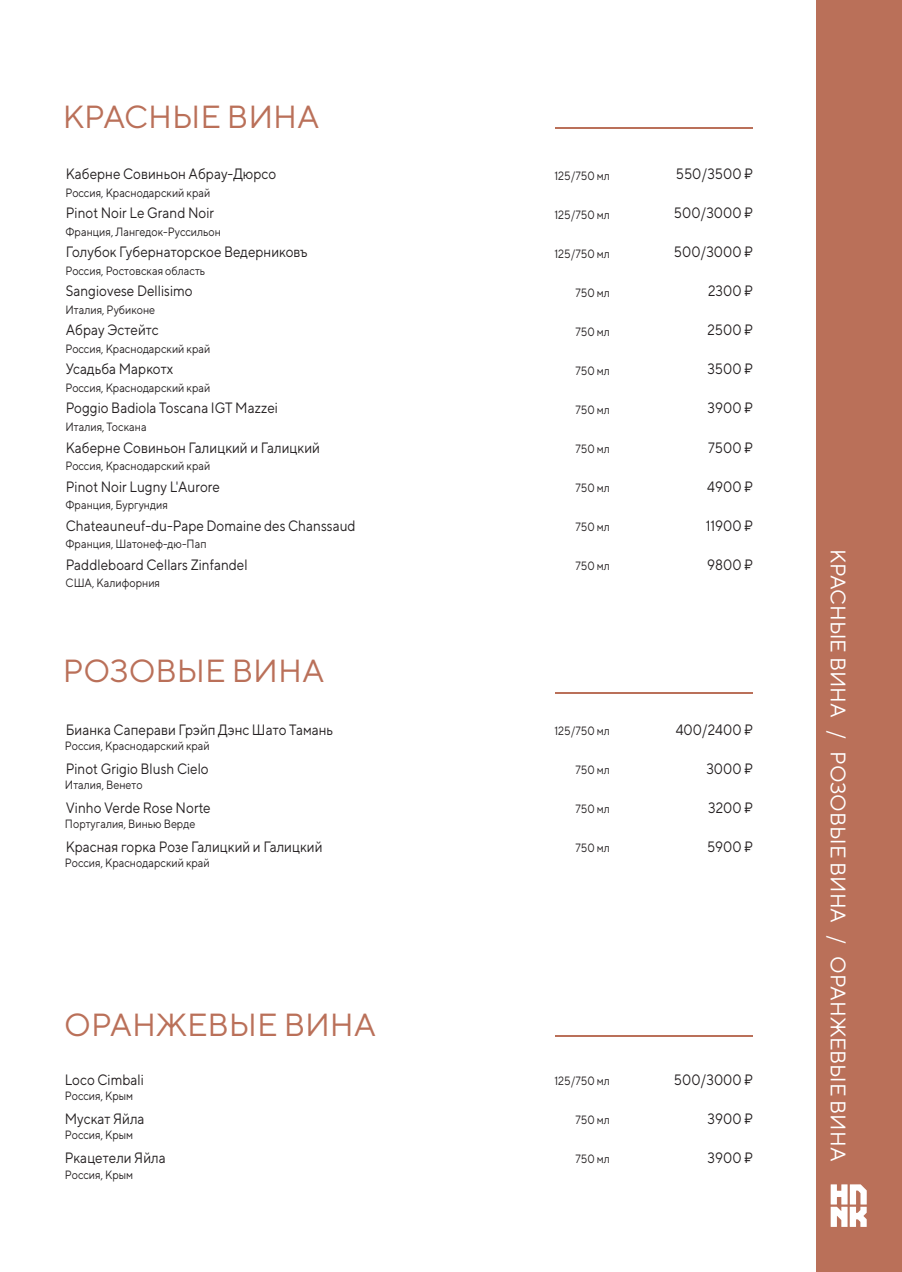
<style>
.page{position:relative;width:902px;height:1272px;background:#fff}
.page>*{position:absolute;margin:0;border:0;box-sizing:border-box;transform-origin:0 0}
.t1{font:31.95px "TT Norms";color:#ba7059}
.t2{font:31.95px "TT Norms";color:#fff}
.t3{font:21px "TT Norms";color:#fff}
.t4{font:15px "TT Norms";color:#231f20;scale:.9 1}
.t5{font:12px "TT Norms";color:#231f20;scale:.9 1}
</style>
<div class="page">
<hr style="left:554px;top:1034px;width:198px;height:2px;background:#ba7059">
<hr style="left:554px;top:692px;width:198px;height:1px;background:#ba7059">
<hr style="left:554px;top:127px;width:198px;height:2px;background:#ba7059">
<div style="left:816px;top:0;width:85px;height:1271px;background:#ba7059"></div>
<svg style="left:830px;top:1184px;width:36px;height:43px"></svg>
<h1 class="t1" style="left:63px;top:98px;width:258px">КРАСНЫЕ ВИНА</h1>
<p class="t4" style="left:66px;top:165px;width:235px">Каберне Совиньон Абрау-Дюрсо</p>
<p class="t4" style="left:66px;top:204px;width:166px">Pinot Noir Le Grand Noir</p>
<p class="t4" style="left:66px;top:243px;width:270px">Голубок Губернаторское Ведерниковъ</p>
<p class="t4" style="left:66px;top:282px;width:142px">Sangiovese Dellisimo</p>
<p class="t4" style="left:66px;top:321px;width:105px">Абрау Эстейтс</p>
<p class="t4" style="left:66px;top:360px;width:121px">Усадьба Маркотх</p>
<p class="t4" style="left:66px;top:399px;width:237px">Poggio Badiola Toscana IGT Mazzei</p>
<p class="t4" style="left:66px;top:438px;width:284px">Каберне Совиньон Галицкий и Галицкий</p>
<p class="t4" style="left:66px;top:477px;width:173px">Pinot Noir Lugny L'Aurore</p>
<p class="t4" style="left:66px;top:516px;width:323px">Chateauneuf-du-Pape Domaine des Chanssaud</p>
<p class="t4" style="left:66px;top:555px;width:204px">Paddleboard Cellars Zinfandel</p>
<p class="t5" style="left:65px;top:185px;width:162px">Россия, Краснодарский край</p>
<p class="t5" style="left:65px;top:224px;width:174px">Франция, Лангедок-Руссильон</p>
<p class="t5" style="left:65px;top:263px;width:157px">Россия, Ростовская область</p>
<p class="t5" style="left:65px;top:302px;width:101px">Италия, Рубиконе</p>
<p class="t5" style="left:65px;top:341px;width:162px">Россия, Краснодарский край</p>
<p class="t5" style="left:65px;top:380px;width:162px">Россия, Краснодарский край</p>
<p class="t5" style="left:65px;top:419px;width:92px">Италия, Тоскана</p>
<p class="t5" style="left:65px;top:458px;width:162px">Россия, Краснодарский край</p>
<p class="t5" style="left:65px;top:497px;width:115px">Франция, Бургундия</p>
<p class="t5" style="left:65px;top:536px;width:158px">Франция, Шатонеф-дю-Пап</p>
<p class="t5" style="left:65px;top:575px;width:107px">США, Калифорния</p>
<h1 class="t1" style="left:63px;top:651px;width:263px">РОЗОВЫЕ ВИНА</h1>
<p class="t4" style="left:66px;top:720px;width:299px">Бианка Саперави Грэйп Дэнс Шато Тамань</p>
<p class="t4" style="left:66px;top:759px;width:160px">Pinot Grigio Blush Cielo</p>
<p class="t4" style="left:66px;top:798px;width:163px">Vinho Verde Rose Norte</p>
<p class="t4" style="left:66px;top:837px;width:287px">Красная горка Розе Галицкий и Галицкий</p>
<p class="t5" style="left:65px;top:738px;width:162px">Россия, Краснодарский край</p>
<p class="t5" style="left:65px;top:777px;width:88px">Италия, Венето</p>
<p class="t5" style="left:65px;top:816px;width:146px">Португалия, Винью Верде</p>
<p class="t5" style="left:65px;top:855px;width:162px">Россия, Краснодарский край</p>
<h1 class="t1" style="left:64px;top:1005px;width:313px">ОРАНЖЕВЫЕ ВИНА</h1>
<p class="t4" style="left:65px;top:1070px;width:89px">Loco Cimbali</p>
<p class="t4" style="left:65px;top:1109px;width:90px">Мускат Яйла</p>
<p class="t4" style="left:65px;top:1148px;width:114px">Ркацетели Яйла</p>
<p class="t5" style="left:65px;top:1088px;width:77px">Россия, Крым</p>
<p class="t5" style="left:65px;top:1127px;width:77px">Россия, Крым</p>
<p class="t5" style="left:65px;top:1166px;width:77px">Россия, Крым</p>
<p class="t5" style="left:554px;top:168px;width:63px">125/750 мл</p>
<p class="t5" style="left:554px;top:207px;width:63px">125/750 мл</p>
<p class="t5" style="left:554px;top:246px;width:63px">125/750 мл</p>
<p class="t5" style="left:575px;top:285px;width:40px">750 мл</p>
<p class="t5" style="left:575px;top:324px;width:40px">750 мл</p>
<p class="t5" style="left:575px;top:363px;width:40px">750 мл</p>
<p class="t5" style="left:575px;top:402px;width:40px">750 мл</p>
<p class="t5" style="left:575px;top:441px;width:40px">750 мл</p>
<p class="t5" style="left:575px;top:480px;width:40px">750 мл</p>
<p class="t5" style="left:575px;top:519px;width:40px">750 мл</p>
<p class="t5" style="left:575px;top:558px;width:40px">750 мл</p>
<p class="t5" style="left:554px;top:723px;width:63px">125/750 мл</p>
<p class="t5" style="left:575px;top:762px;width:40px">750 мл</p>
<p class="t5" style="left:575px;top:801px;width:40px">750 мл</p>
<p class="t5" style="left:575px;top:840px;width:40px">750 мл</p>
<p class="t5" style="left:554px;top:1073px;width:63px">125/750 мл</p>
<p class="t5" style="left:575px;top:1112px;width:40px">750 мл</p>
<p class="t5" style="left:575px;top:1151px;width:40px">750 мл</p>
<p class="t4" style="left:675px;top:165px;width:87px">550/3500 ₽</p>
<p class="t4" style="left:674px;top:204px;width:89px">500/3000 ₽</p>
<p class="t4" style="left:674px;top:243px;width:89px">500/3000 ₽</p>
<p class="t4" style="left:708px;top:282px;width:51px">2300 ₽</p>
<p class="t4" style="left:707px;top:321px;width:52px">2500 ₽</p>
<p class="t4" style="left:707px;top:360px;width:52px">3500 ₽</p>
<p class="t4" style="left:707px;top:399px;width:52px">3900 ₽</p>
<p class="t4" style="left:708px;top:438px;width:51px">7500 ₽</p>
<p class="t4" style="left:707px;top:477px;width:52px">4900 ₽</p>
<p class="t4" style="left:705px;top:516px;width:54px">11900 ₽</p>
<p class="t4" style="left:707px;top:555px;width:52px">9800 ₽</p>
<p class="t4" style="left:675px;top:720px;width:87px">400/2400 ₽</p>
<p class="t4" style="left:706px;top:759px;width:53px">3000 ₽</p>
<p class="t4" style="left:708px;top:798px;width:51px">3200 ₽</p>
<p class="t4" style="left:707px;top:837px;width:52px">5900 ₽</p>
<p class="t4" style="left:674px;top:1070px;width:89px">500/3000 ₽</p>
<p class="t4" style="left:707px;top:1109px;width:52px">3900 ₽</p>
<p class="t4" style="left:707px;top:1148px;width:52px">3900 ₽</p>
<h2 class="t3" style="left:850px;top:549px;width:614px;rotate:90deg">КРАСНЫЕ ВИНА / РОЗОВЫЕ ВИНА / ОРАНЖЕВЫЕ ВИНА</h2>
<h1 class="t2" style="left:845px;top:904px;width:220px;rotate:90deg">БЕЛЫЕ ВИНА</h1>
</div>
